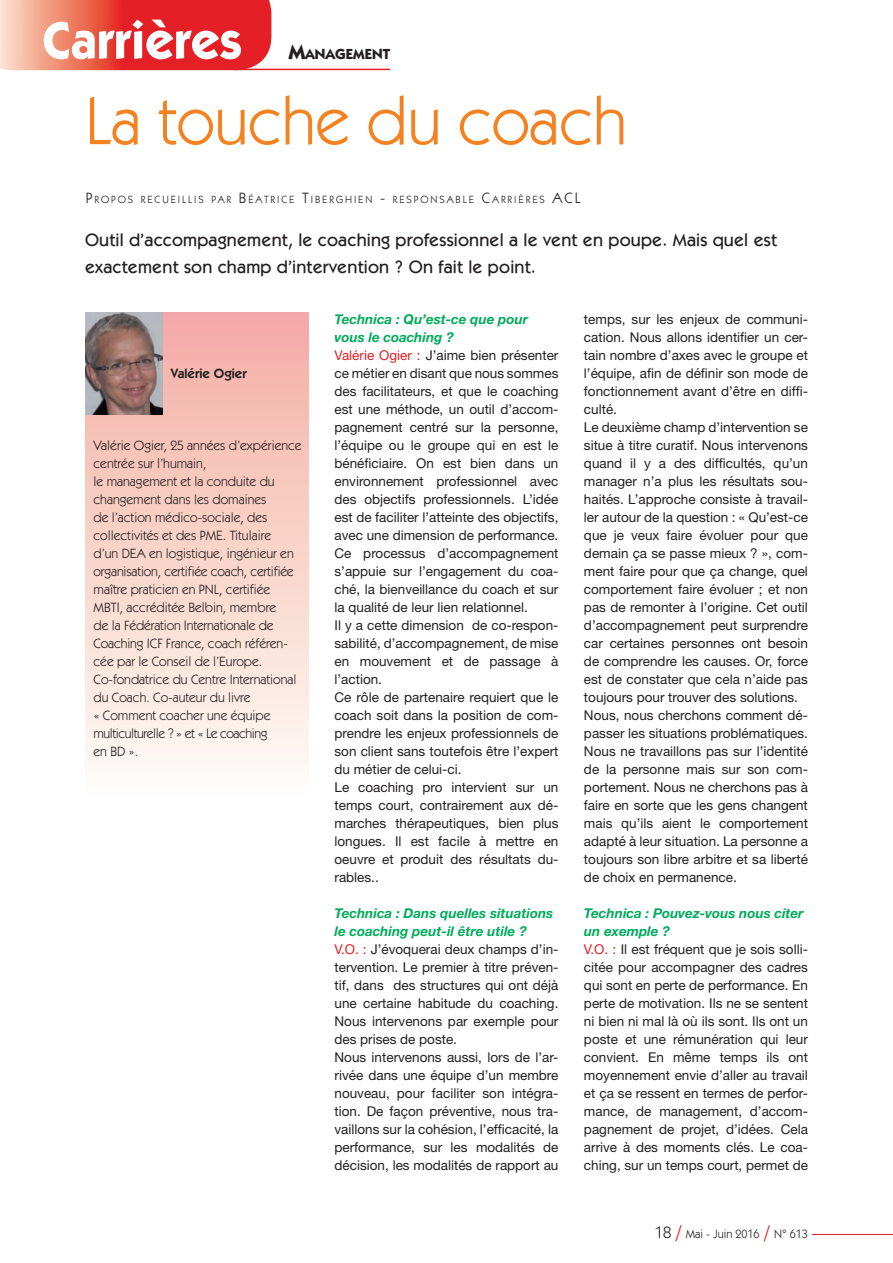
<style>
.page{position:relative;width:893px;height:1263px;background:#fff}
.page>*{position:absolute;margin:0;border:0;box-sizing:border-box;transform-origin:0 0}
.t1{font:67.5px "Itc Kabel";color:#f58220}
.t2{font:700 52.5px "Itc Kabel";color:#fff}
.t3{font:500 18px/27px "Itc Kabel";letter-spacing:.01em;color:#231f20}
.t4{font:700 14.7px "Itc Kabel";color:#231f20}
.t5{font:13.5px/18px "Helvetica Neue";color:#231f20}
.t6{font:13.5px/18px "Itc Kabel";color:#231f20}
.t7{font:600 13.5px "Itc Kabel";color:#231f20}
.t8{font:12px "Itc Kabel";color:#231f20}
.t9{font:10.5px "Itc Kabel";letter-spacing:.185em;color:#231f20}
.s1{font-size:21px}
.s2{font-size:15px}
.s3{font-weight:700;font-style:italic;color:#00ab5b}
.s4{color:#e41f25}
.s5{font-size:16.5px}
.s6{font-size:22.5px;color:#e41f25}
</style>
<div class="page">
<svg style="left:0;top:0;width:271px;height:70px"></svg>
<hr style="left:812px;top:1234px;width:81px;height:1px;background:#e41f25">
<hr style="left:233px;top:69px;width:157px;height:1px;background:#e41f25">
<div style="left:86px;top:312px;width:222px;height:486px;background:linear-gradient(to bottom,#f2aba2,#fffef7)"></div>
<img style="left:86px;top:312px;width:76px;height:102px">
<h2 class="t2" style="left:43px;top:9px;width:201px">Carrières</h2>
<p class="t4" style="left:289px;top:45px;width:103px"><span class="s1">M</span>ANAGEMENT</p>
<h1 class="t1" style="left:85px;top:82px;width:543px">La touche du coach</h1>
<p class="t9" style="left:86px;top:194px;width:496px"><span class="s2">P</span>ROPOS RECUEILLIS PAR <span class="s2">B</span>ÉATRICE <span class="s2">T</span>IB ERGH IEN <span class="s2">-</span> RESP ONSABL E <span class="s2">C</span>ARRIÈRES <span class="s2">ACL</span></p>
<h3 class="t3" style="left:85px;top:226px;width:693px">Outil d’accompagnement, le coaching professionnel a le vent en poupe. Mais quel est exactement son champ d’intervention ? On fait le point.</h3>
<p class="t7" style="left:171px;top:365px;width:78px">Valérie Ogier</p>
<p class="t6" style="left:94px;top:436px;width:210px">Valérie Ogier, 25 années d’expérience centrée sur l’humain,<br>le management et la conduite du changement dans les domaines<br>de l’action médico-sociale, des collectivités et des PME. Titulaire<br>d’un DEA en logistique, ingénieur en organisation, certifiée coach, certifiée maître praticien en PNL, certifiée<br>MBTI, accréditée Belbin, membre<br>de la Fédération Internationale de<br>Coaching ICF France, coach référen&shy;cée par le Conseil de l’Europe.<br>Co-fondatrice du Centre International du Coach. Co-auteur du livre<br>« Comment coacher une équipe multiculturelle ? » et « Le coaching<br>en BD ».</p>
<p class="t5" style="left:334px;top:310px;width:225px"><span class="s3">Technica : Qu’est-ce que pour vous le coaching ?<br></span><span class="s4">Valérie Ogier :</span> J’aime bien présenter ce métier en disant que nous sommes des facilitateurs, et que le coaching est une méthode, un outil d’accom&shy;pagnement centré sur la personne, l’équipe ou le groupe qui en est le bénéficiaire. On est bien dans un environnement professionnel avec des objectifs professionnels. L’idée est de faciliter l’atteinte des objectifs, avec une dimension de performance.<br>Ce processus d’accompagnement s’appuie sur l’engagement du coa&shy;ché, la bienveillance du coach et sur la qualité de leur lien relationnel.<br>Il y a cette dimension de co-respon&shy;sabilité, d’accompagnement, de mise en mouvement et de passage à l’action.<br>Ce rôle de partenaire requiert que le coach soit dans la position de com&shy;prendre les enjeux professionnels de son client sans toutefois être l’expert du métier de celui-ci.<br>Le coaching pro intervient sur un temps court, contrairement aux dé&shy;marches thérapeutiques, bien plus longues. Il est facile à mettre en oeuvre et produit des résultats du&shy;rables..</p>
<p class="t5" style="left:334px;top:904px;width:225px"><span class="s3">Technica : Dans quelles situations le coaching peut-il être utile ?<br></span><span class="s4">V.O. :</span> J’évoquerai deux champs d’in&shy;tervention. Le premier à titre préven&shy;tif, dans des structures qui ont déjà une certaine habitude du coaching.<br>Nous intervenons par exemple pour des prises de poste.<br>Nous intervenons aussi, lors de l’ar&shy;rivée dans une équipe d’un membre nouveau, pour faciliter son intégra&shy;tion. De façon préventive, nous tra&shy;vaillons sur la cohésion, l’efficacité, la performance, sur les modalités de décision, les modalités de rapport au</p>
<p class="t5" style="left:584px;top:310px;width:225px">temps, sur les enjeux de communi&shy;cation. Nous allons identifier un cer&shy;tain nombre d’axes avec le groupe et l’équipe, afin de définir son mode de fonctionnement avant d’être en diffi&shy;culté.<br>Le deuxième champ d’intervention se situe à titre curatif. Nous intervenons quand il y a des difficultés, qu’un manager n’a plus les résultats sou&shy;haités. L’approche consiste à travail&shy;ler autour de la question : « Qu’est-ce que je veux faire évoluer pour que demain ça se passe mieux ? », com&shy;ment faire pour que ça change, quel comportement faire évoluer ; et non pas de remonter à l’origine. Cet outil d’accompagnement peut surprendre car certaines personnes ont besoin de comprendre les causes. Or, force est de constater que cela n’aide pas toujours pour trouver des solutions.<br>Nous, nous cherchons comment dé&shy;passer les situations problématiques.<br>Nous ne travaillons pas sur l’identité de la personne mais sur son com&shy;portement. Nous ne cherchons pas à faire en sorte que les gens changent mais qu’ils aient le comportement adapté à leur situation. La personne a toujours son libre arbitre et sa liberté de choix en permanence.</p>
<p class="t5" style="left:584px;top:904px;width:225px"><span class="s3">Technica : Pouvez-vous nous citer un exemple ?<br></span><span class="s4">V.O. :</span> Il est fréquent que je sois solli&shy;citée pour accompagner des cadres qui sont en perte de performance. En perte de motivation. Ils ne se sentent ni bien ni mal là où ils sont. Ils ont un poste et une rémunération qui leur convient. En même temps ils ont moyennement envie d’aller au travail et ça se ressent en termes de perfor&shy;mance, de management, d’accom&shy;pagnement de projet, d’idées. Cela arrive à des moments clés. Le coa&shy;ching, sur un temps court, permet de</p>
<p class="t8" style="left:655px;top:1227px;width:154px"><span class="s5">18</span> <span class="s6">/</span> Mai - Juin 2016 <span class="s6">/</span> N° 613</p>
</div>
